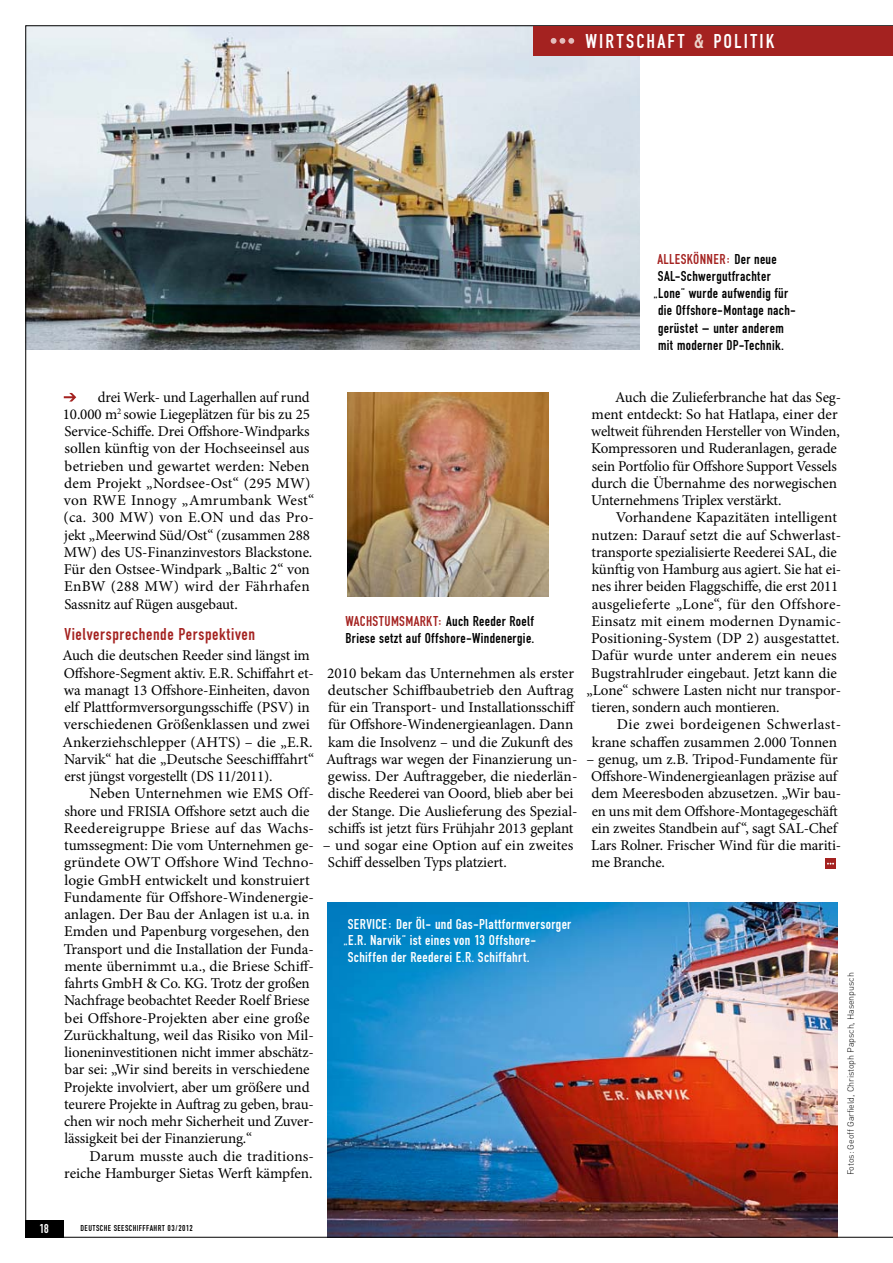
<style>
.page{position:relative;width:893px;height:1263px;background:#fff}
.page>*{position:absolute;margin:0;border:0;box-sizing:border-box;transform-origin:0 0}
.t1{font:21px "Fette Eng D";letter-spacing:.1em;color:#fff}
.DS_Zwiti{font:18px "Fette Eng D";letter-spacing:.03em;color:#a42220}
.DS_LT_Einzug{font:15px/17.2px "Minion Pro";letter-spacing:-.005em;color:#000}
.DS_LT_ohne{font:15px/17.2px "Minion Pro";letter-spacing:-.005em;color:#000}
.DS_BU{font:15px/17.2px "Fette Eng D";letter-spacing:.02em;color:#000}
.DS_BU-2{font:15px/16.5px "Fette Eng D";letter-spacing:.02em;color:#fff}
.DS_LT_Einzug-2{font:15px "Minion Pro";letter-spacing:.015em;color:#000}
.DS_BU-3{font:15px "Fette Eng D";letter-spacing:.02em;color:#a42220}
.t2{font:13.5px "Fette Eng D";color:#fff}
.t3{font:9px "Fette Eng D";letter-spacing:.04em;color:#000}
.Fotocredit{font:300 8.85px "DIN Pro";letter-spacing:-.01em;color:#000}
.s1{color:#ecd3c9}
.s2{color:#000}
.s3{color:#a42220}
</style>
<div class="page">
<img style="left:26px;top:26px;width:867px;height:1211px">
<div style="left:26px;top:1220px;width:38px;height:17px;background:#000"></div>
<div style="left:534px;top:26px;width:359px;height:30px;background:#a42220"></div>
<svg style="left:551px;top:38px;width:23px;height:6px"></svg>
<h1 class="t1" style="left:585px;top:30px;width:191px">WIRTSCHAFT <span class="s1">&amp;</span> POLITIK</h1>
<p class="DS_BU-3" style="left:657px;top:251px;width:121px">ALLESKÖNNER: <span class="s2">Der neue</span></p>
<p class="DS_BU" style="left:658px;top:267px;width:115px">SAL-Schwergutfrachter</p>
<p class="DS_BU" style="left:653px;top:284px;width:136px">„Lone“ wurde aufwendig für</p>
<p class="DS_BU" style="left:658px;top:302px;width:140px">die Offshore-Montage nach-</p>
<p class="DS_BU" style="left:658px;top:319px;width:127px">gerüstet – unter anderem</p>
<p class="DS_BU" style="left:658px;top:336px;width:127px">mit moderner DP-Technik.</p>
<p class="DS_LT_Einzug" style="left:63px;top:388px;width:253px;text-indent:35px">drei Werk- und Lagerhallen auf rund 10.000 m<sup>2</sup> sowie Liegeplätzen für bis zu 25<br>Service-Schiffe. Drei Offshore-Windparks sollen künftig von der Hochseeinsel aus betrieben und gewartet werden: Neben dem Projekt „Nordsee-Ost“ (295 MW) von RWE Innogy „Amrumbank West“ (ca. 300 MW) von E.ON und das Pro&shy;jekt „Meerwind Süd/Ost“ (zusammen 288<br>MW) des US-Finanzinvestors Blackstone.<br>Für den Ostsee-Windpark „Baltic 2“ von EnBW (288 MW) wird der Fährhafen Sassnitz auf Rügen ausgebaut.</p>
<p class="DS_Zwiti" style="left:64px;top:624px;width:192px">Vielversprechende Perspektiven</p>
<p class="DS_LT_ohne" style="left:62px;top:647px;width:253px">Auch die deutschen Reeder sind längst im Offshore-Segment aktiv. E.R. Schiffahrt et&shy;wa managt 13 Offshore-Einheiten, davon elf Plattformversorgungsschiffe (PSV) in verschiedenen Größenklassen und zwei Ankerziehschlepper (AHTS) – die „E.R.<br>Narvik“ hat die „Deutsche Seeschifffahrt“ erst jüngst vorgestellt (DS 11/2011).</p>
<p class="DS_LT_Einzug" style="left:64px;top:785px;width:252px;text-indent:26px">Neben Unternehmen wie EMS Off&shy;shore und FRISIA Offshore setzt auch die Reedereigruppe Briese auf das Wachs&shy;tumssegment: Die vom Unternehmen ge&shy;gründete OWT Offshore Wind Techno&shy;logie GmbH entwickelt und konstruiert Fundamente für Offshore-Windenergie&shy;anlagen. Der Bau der Anlagen ist u.a. in Emden und Papenburg vorgesehen, den Transport und die Installation der Funda&shy;mente übernimmt u.a., die Briese Schiff&shy;fahrts GmbH &amp; Co. KG. Trotz der großen Nachfrage beobachtet Reeder Roelf Briese bei Offshore-Projekten aber eine große Zurückhaltung, weil das Risiko von Mil&shy;lioneninvestitionen nicht immer abschätz&shy;bar sei: „Wir sind bereits in verschiedene Projekte involviert, aber um größere und teurere Projekte in Auftrag zu geben, brau&shy;chen wir noch mehr Sicherheit und Zuver&shy;lässigkeit bei der Finanzierung.“</p>
<p class="DS_LT_Einzug" style="left:64px;top:1147px;width:251px;text-align:right">Darum musste auch die traditions&shy;reiche Hamburger Sietas Werft kämpfen.</p>
<p class="DS_BU" style="left:345px;top:612px;width:191px"><span class="s3">WACHSTUMSMARKT:</span> Auch Reeder Roelf<br>Briese setzt auf Offshore-Windenergie.</p>
<p class="DS_LT_Einzug" style="left:326px;top:664px;width:253px">2010 bekam das Unternehmen als erster deutscher Schiffbaubetrieb den Auftrag für ein Transport- und Installationsschiff für Offshore-Windenergieanlagen. Dann kam die Insolvenz – und die Zukunft des Auftrags war wegen der Finanzierung un&shy;gewiss. Der Auftraggeber, die niederlän&shy;dische Reederei van Ooord, blieb aber bei der Stange. Die Auslieferung des Spezial&shy;schiffs ist jetzt fürs Frühjahr 2013 geplant</p>
<p class="DS_LT_Einzug" style="left:328px;top:837px;width:247px;text-indent:-5px">– und sogar eine Option auf ein zweites<br>Schiff desselben Typs platziert.</p>
<p class="DS_BU-2" style="left:344px;top:915px;width:229px">SERVICE: Der Öl- und Gas-Plattformversorger „E.R. Narvik“ ist eines von 13 Offshore-<br>Schiffen der Reederei E.R. Schiffahrt.</p>
<p class="DS_LT_Einzug" style="left:591px;top:388px;width:252px;text-indent:24px">Auch die Zulieferbranche hat das Seg&shy;ment entdeckt: So hat Hatlapa, einer der weltweit führenden Hersteller von Winden, Kompressoren und Ruderanlagen, gerade sein Portfolio für Offshore Support Vessels durch die Übernahme des norwegischen Unternehmens Triplex verstärkt.</p>
<p class="DS_LT_Einzug" style="left:616px;top:509px;width:223px">Vorhandene Kapazitäten intelligent</p>
<p class="DS_LT_Einzug" style="left:592px;top:526px;width:251px">nutzen: Darauf setzt die auf Schwerlast-</p>
<p class="DS_LT_Einzug" style="left:592px;top:543px;width:247px">transporte spezialisierte Reederei SAL, die</p>
<p class="DS_LT_Einzug" style="left:592px;top:561px;width:251px">künftig von Hamburg aus agiert. Sie hat ei-</p>
<p class="DS_LT_Einzug" style="left:592px;top:578px;width:248px">nes ihrer beiden Flaggschiffe, die erst 2011</p>
<p class="DS_LT_Einzug-2" style="left:592px;top:594px;width:251px">ausgelieferte „Lone“, für den Offshore-</p>
<p class="DS_LT_Einzug" style="left:591px;top:612px;width:251px">Einsatz mit einem modernen Dynamic-</p>
<p class="DS_LT_Einzug" style="left:591px;top:630px;width:250px">Positioning-System (DP 2) ausgestattet.</p>
<p class="DS_LT_Einzug-2" style="left:591px;top:645px;width:247px">Dafür wurde unter anderem ein neues</p>
<p class="DS_LT_Einzug" style="left:591px;top:664px;width:247px">Bugstrahlruder eingebaut. Jetzt kann die</p>
<p class="DS_LT_Einzug" style="left:586px;top:681px;width:256px">„Lone“ schwere Lasten nicht nur transpor-</p>
<p class="DS_LT_Einzug" style="left:592px;top:699px;width:190px">tieren, sondern auch montieren.</p>
<p class="DS_LT_Einzug" style="left:592px;top:716px;width:251px;text-align:right">Die zwei bordeigenen Schwerlast&shy;krane schaffen zusammen 2.000 Tonnen</p>
<p class="DS_LT_Einzug" style="left:591px;top:750px;width:252px;text-indent:-5px">– genug, um z.B. Tripod-Fundamente für Offshore-Windenergieanlagen präzise auf dem Meeresboden abzusetzen. „Wir bau&shy;en uns mit dem Offshore-Montagegeschäft ein zweites Standbein auf “, sagt SAL-Chef Lars Rolner. Frischer Wind für die mariti&shy;me Branche.</p>
<p class="Fotocredit" style="left:844px;top:1175px;width:204px;rotate:-90deg">Fotos: Geoff Garfield, Christoph Papsch, Hasenpusch</p>
<p class="t2" style="left:39px;top:1221px;width:11px">18</p>
<p class="t3" style="left:81px;top:1223px;width:114px">DEUTSCHE SEESCHIFFFAHRT 03/2012</p>
</div>
